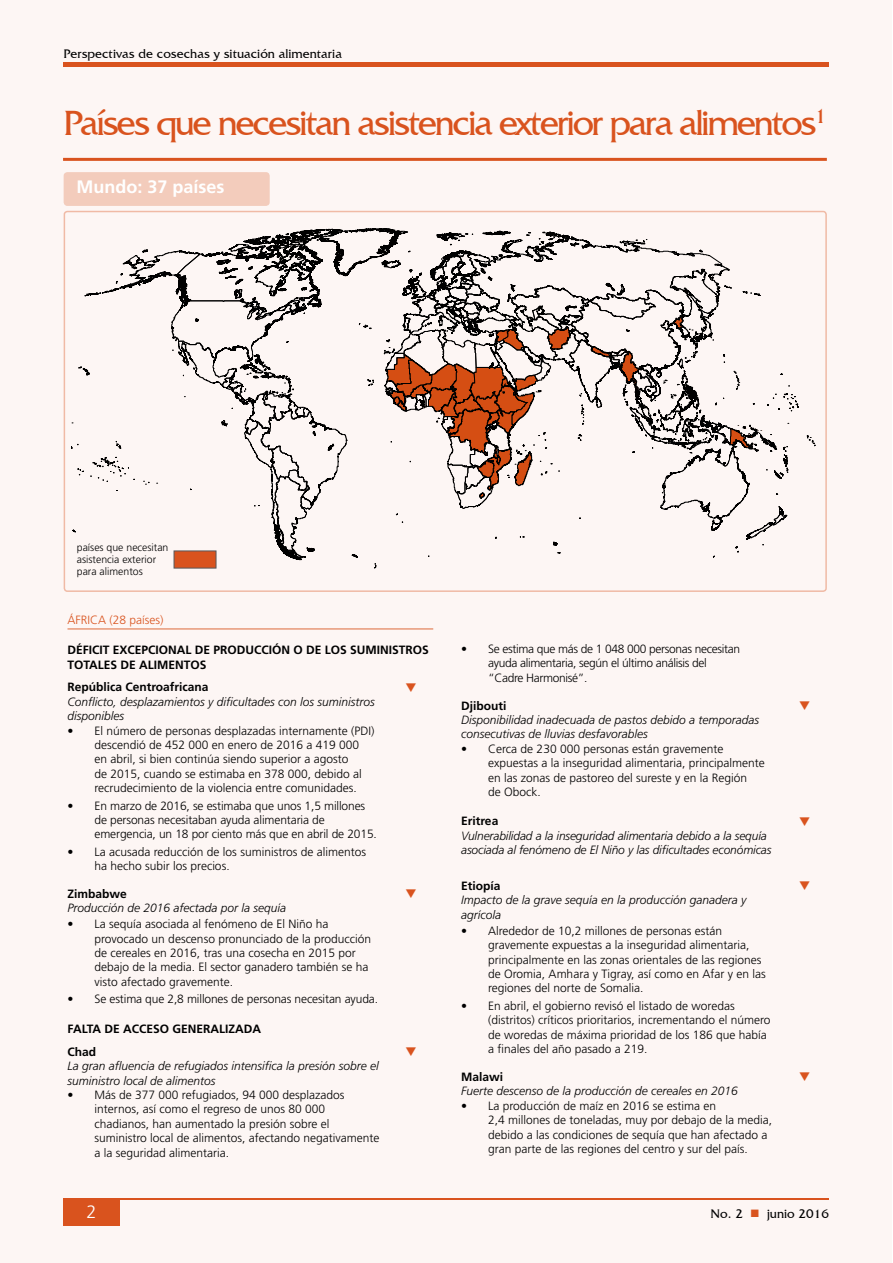
<style>
.page{position:relative;width:893px;height:1263px;background:#fff}
.page>*{position:absolute;margin:0;border:0;box-sizing:border-box;transform-origin:0 0}
.t1{font:36px "Friz Quadrata IT Cby BT";letter-spacing:-.07em;color:#d9531e}
.t2{font:700 18px "Frutiger LT Std";color:#fff}
.t3{font:300 18px "Frutiger LT Std";color:#fff}
.t4{font:12.75px "Friz Quadrata IT Cby BT";color:#000}
.t5{font:300 12px/14.4px "Frutiger LT Std";color:#000}
.t6{font:italic 300 12px/14.4px "Frutiger LT Std";color:#000}
.t7{font:700 12px/15px "Frutiger LT Std";color:#000}
.t8{font:300 12px/14.4px "Frutiger LT Std";letter-spacing:-.03em;color:#000}
.t9{font:300 12px "Frutiger LT Std";color:#d9531e}
.t10{font:300 10.5px/12px "Frutiger LT Std";color:#000}
.s1{color:#d9531e}
</style>
<div class="page">
<div style="left:0;top:0;width:892px;height:1263px;background:#fdf6f4"></div>
<hr style="left:63px;top:1198px;width:766px;height:2px;background:#d9531e">
<div style="left:63px;top:1200px;width:57px;height:26px;background:#d9531e"></div>
<hr style="left:63px;top:63px;width:766px;height:4px;background:#d9531e">
<hr style="left:68px;top:628px;width:365px;height:2px;background:#e89878">
<hr style="left:63px;top:158px;width:764px;height:3px;background:#d9531e">
<div style="left:64px;top:173px;width:205px;height:32px;background:#f3ccbc;border-radius:3px"></div>
<div style="left:64px;top:172px;width:206px;height:34px;border:2px solid #f3ccbc;border-radius:3px"></div>
<svg style="left:70px;top:205px;width:750px;height:364px"></svg>
<p class="t4" style="left:63px;top:46px;width:280px">Perspectivas de cosechas y situación alimentaria</p>
<h1 class="t1" style="left:63px;top:101px;width:765px">Países que necesitan asistencia exterior para alimentos<sup>1</sup></h1>
<h2 class="t2" style="left:76px;top:176px;width:150px">Mundo: 37 países</h2>
<p class="t10" style="left:77px;top:541px;width:93px">países que necesitan asistencia exterior para alimentos</p>
<p class="t9" style="left:68px;top:613px;width:98px">ÁFRICA (28 países)</p>
<p class="t7" style="left:68px;top:642px;width:363px">DÉFICIT EXCEPCIONAL DE PRODUCCIÓN O DE LOS SUMINISTROS<br>TOTALES DE ALIMENTOS</p>
<p class="t7" style="left:68px;top:680px;width:143px">República Centroafricana</p>
<p class="t6" style="left:68px;top:694px;width:309px">Conflicto, desplazamientos y dificultades con los suministros disponibles</p>
<p class="t5" style="left:94px;top:723px;width:282px;text-indent:-27px">• El número de personas desplazadas internamente (PDI) descendió de 452 000 en enero de 2016 a 419 000 en abril, si bien continúa siendo superior a agosto<br>de 2015, cuando se estimaba en 378 000, debido al recrudecimiento de la violencia entre comunidades.</p>
<p class="t5" style="left:94px;top:798px;width:284px;text-indent:-27px">• En marzo de 2016, se estimaba que unos 1,5 millones de personas necesitaban ayuda alimentaria de emergencia, un 18 por ciento más que en abril de 2015.</p>
<p class="t5" style="left:94px;top:844px;width:273px;text-indent:-27px">• La acusada reducción de los suministros de alimentos ha hecho subir los precios.</p>
<p class="t7" style="left:68px;top:886px;width:61px">Zimbabwe</p>
<p class="t6" style="left:68px;top:901px;width:220px">Producción de 2016 afectada por la sequía</p>
<p class="t5" style="left:94px;top:917px;width:278px;text-indent:-27px">• La sequía asociada al fenómeno de El Niño ha provocado un descenso pronunciado de la producción de cereales en 2016, tras una cosecha en 2015 por debajo de la media. El sector ganadero también se ha visto afectado gravemente.</p>
<p class="t5" style="left:68px;top:992px;width:312px">• Se estima que 2,8 millones de personas necesitan ayuda.</p>
<p class="t7" style="left:68px;top:1017px;width:195px;line-height:23px">FALTA DE ACCESO GENERALIZADA<br>Chad</p>
<p class="t6" style="left:68px;top:1059px;width:313px">La gran afluencia de refugiados intensifica la presión sobre el suministro local de alimentos</p>
<p class="t5" style="left:94px;top:1088px;width:287px;text-indent:-27px">• Más de 377 000 refugiados, 94 000 desplazados internos, así como el regreso de unos 80 000 chadianos, han aumentado la presión sobre el suministro local de alimentos, afectando negativamente a la seguridad alimentaria.</p>
<p class="t8" style="left:488px;top:642px;width:253px;text-indent:-27px">• Se estima que más de 1 048 000 personas necesitan ayuda alimentaria, según el último análisis del “Cadre Harmonisé”.</p>
<p class="t7" style="left:461px;top:698px;width:47px">Djibouti</p>
<p class="t6" style="left:461px;top:713px;width:300px">Disponibilidad inadecuada de pastos debido a temporadas consecutivas de lluvias desfavorables</p>
<p class="t5" style="left:488px;top:742px;width:278px;text-indent:-27px">• Cerca de 230 000 personas están gravemente expuestas a la inseguridad alimentaria, principalmente en las zonas de pastoreo del sureste y en la Región<br>de Obock.</p>
<p class="t7" style="left:461px;top:814px;width:39px">Eritrea</p>
<p class="t6" style="left:461px;top:828px;width:312px">Vulnerabilidad a la inseguridad alimentaria debido a la sequía asociada al fenómeno de El Niño y las dificultades económicas</p>
<p class="t7" style="left:461px;top:878px;width:41px">Etiopía</p>
<p class="t6" style="left:461px;top:893px;width:287px">Impacto de la grave sequía en la producción ganadera y agrícola</p>
<p class="t5" style="left:488px;top:924px;width:279px;text-indent:-27px">• Alrededor de 10,2 millones de personas están gravemente expuestas a la inseguridad alimentaria, principalmente en las zonas orientales de las regiones de Oromia, Amhara y Tigray, así como en Afar y en las regiones del norte de Somalia.</p>
<p class="t5" style="left:488px;top:999px;width:284px;text-indent:-27px">• En abril, el gobierno revisó el listado de woredas (distritos) críticos prioritarios, incrementando el número de woredas de máxima prioridad de los 186 que había a finales del año pasado a 219.</p>
<p class="t7" style="left:461px;top:1069px;width:44px">Malawi</p>
<p class="t6" style="left:461px;top:1084px;width:278px">Fuerte descenso de la producción de cereales en 2016</p>
<p class="t5" style="left:488px;top:1098px;width:286px;text-indent:-27px">• La producción de maíz en 2016 se estima en<br>2,4 millones de toneladas, muy por debajo de la media, debido a las condiciones de sequía que han afectado a gran parte de las regiones del centro y sur del país.</p>
<h2 class="t3" style="left:87px;top:1201px;width:12px">2</h2>
<p class="t4" style="left:710px;top:1205px;width:120px">No. 2 <span class="s1">■</span> junio 2016</p>
</div>
